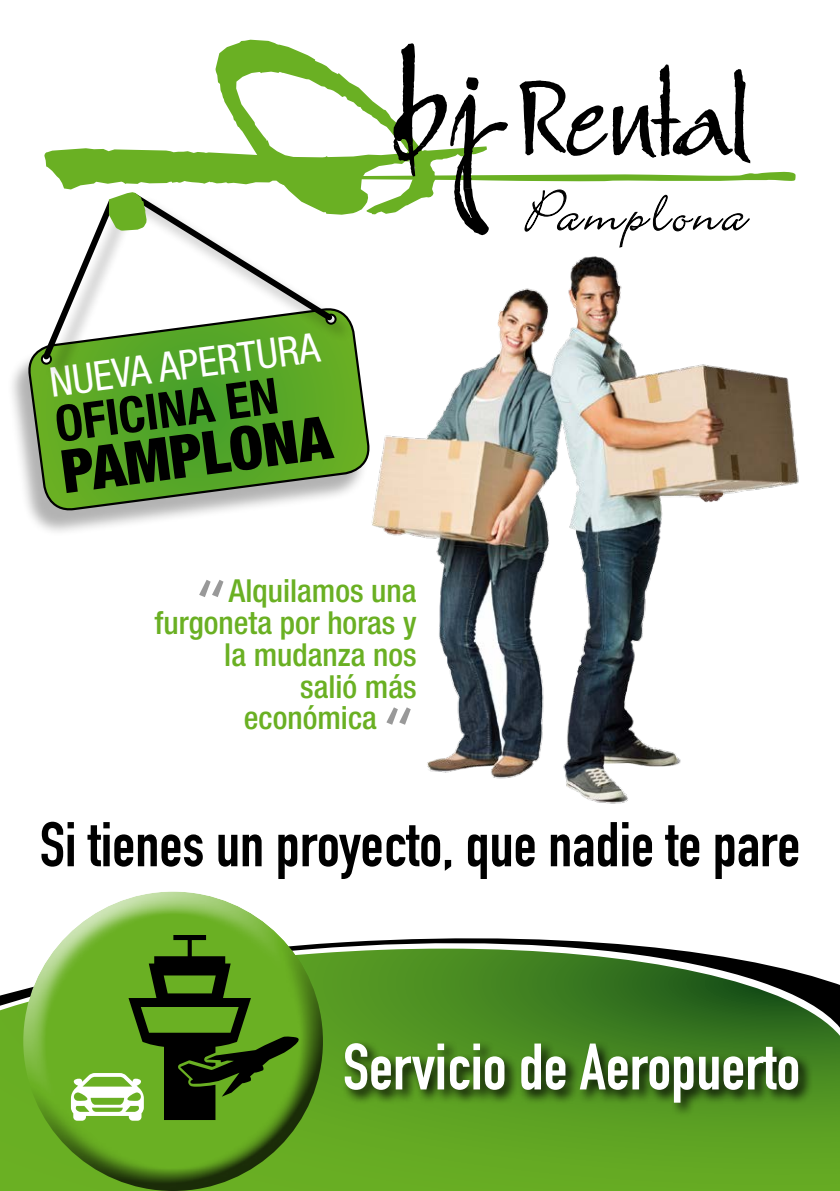
<style>
.page{position:relative;width:840px;height:1191px;background:#fff}
.page>*{position:absolute;margin:0;border:0;box-sizing:border-box;transform-origin:0 0}
.t1{font:64.4px "DIN Engschrift Std";color:#fff}
.t2{font:62px "DIN Engschrift Std";color:#000}
.t3{font:300 61.8px "DIN Neuzeit Grotesk Std";color:#999}
.t4{font:900 condensed 60px "Helvetica Neue LT Std";color:#000}
.t5{font:700 condensed 49.8px "Helvetica Neue LT Std";color:#000}
.t6{font:condensed 41px "Helvetica Neue LT Std";color:#fff}
.t7{font:500 condensed 31.8px "Helvetica Neue LT Std";color:#6ab023}
</style>
<div class="page">
<div style="left:6px;top:314px;width:362px;height:223px;background:#000;opacity:.3"></div>
<svg style="left:26px;top:314px;width:344px;height:206px;background:#78b154"></svg>
<div style="left:41px;top:353px;width:11px;height:12px;border:2px solid #000;border-radius:50%"></div>
<div style="left:45px;top:195px;width:309px;height:186px;background:#000;opacity:.3"></div>
<svg style="left:38px;top:215px;width:299px;height:149px"></svg>
<svg style="left:0;top:938px;width:839px;height:253px;background:#5e9736"></svg>
<img style="left:371px;top:256px;width:428px;height:548px">
<svg style="left:44px;top:40px;width:314px;height:175px"></svg>
<svg style="left:109px;top:192px;width:37px;height:39px"></svg>
<svg style="left:358px;top:43px;width:437px;height:205px"></svg>
<div style="left:22px;top:888px;width:296px;height:236px;background:#fff;opacity:.75"></div>
<div style="left:24px;top:938px;width:302px;height:253px;background:#000;opacity:.75"></div>
<div style="left:341px;top:1039px;width:471px;height:78px;background:#000;opacity:.9"></div>
<svg style="left:71px;top:935px;width:227px;height:185px;background:#568625"></svg>
<p class="t6" style="left:47px;top:357px;width:273px;rotate:-7deg">NUEVA APERTURA</p>
<h3 class="t4" style="left:56px;top:437px;width:273px;rotate:-8deg">PAMPLONA</h3>
<h3 class="t5" style="left:51px;top:395px;width:226px;rotate:-8deg">OFICINA EN</h3>
<p class="t7" style="left:229px;top:572px;width:189px">Alquilamos una</p>
<p class="t7" style="left:154px;top:604px;width:263px">furgoneta por horas y</p>
<p class="t7" style="left:224px;top:635px;width:194px">la mudanza nos</p>
<p class="t7" style="left:300px;top:667px;width:118px">salió más</p>
<p class="t7" style="left:244px;top:699px;width:134px">económica</p>
<h3 class="t3" style="left:195px;top:567px;width:34px">“</h3>
<h3 class="t3" style="left:382px;top:694px;width:34px">“</h3>
<h2 class="t2" style="left:40px;top:808px;width:761px">Si tienes un proyecto, que nadie te pare</h2>
<h1 class="t1" style="left:343px;top:1029px;width:458px">Servicio de Aeropuerto</h1>
</div>
